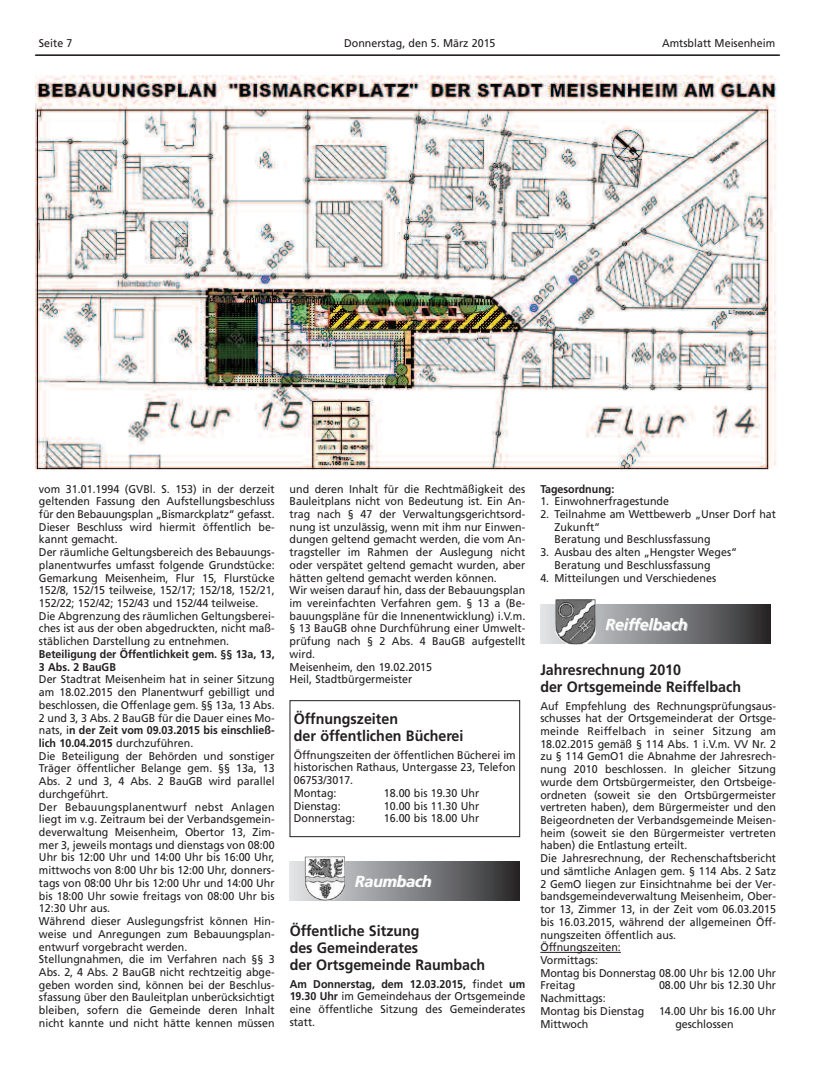
<style>
.page{position:relative;width:815px;height:1071px;background:#fff}
.page>*{position:absolute;margin:0;border:0;box-sizing:border-box;transform-origin:0 0}
.t1{font:italic 700 16px "Frutiger";letter-spacing:-.01em;color:#fff}
.t2{font:700 15px/17px "Frutiger";color:#231f20;scale:.95 1}
.t3{font:11.25px/12.8px "Frutiger";color:#231f20;scale:.95 1}
.t4{font:700 11.25px/12.8px "Frutiger";color:#231f20;scale:.95 1}
.s1{font-weight:700}
</style>
<div class="page">
<hr style="left:36px;top:55px;width:744px;height:1px;background:#231f20">
<img style="left:35px;top:76px;width:742px;height:394px">
<hr style="left:35px;top:55px;width:744px;height:1px;background:#231f20">
<hr style="left:540px;top:951px;width:81px;height:1px;background:#231f20">
<svg style="left:540px;top:604px;width:231px;height:39px;background:#7a7b7e"></svg>
<img style="left:555px;top:599px;width:41px;height:45px">
<svg style="left:290px;top:861px;width:230px;height:38px;background:#7b7b7e"></svg>
<img style="left:305px;top:856px;width:40px;height:44px">
<div style="left:290px;top:700px;width:230px;height:136px;border:1px solid #231f20"></div>
<p class="t3" style="left:39px;top:38px;width:37px">Seite 7</p>
<p class="t3" style="left:344px;top:38px;width:161px">Donnerstag, den 5. März 2015</p>
<p class="t3" style="left:662px;top:38px;width:121px">Amtsblatt Meisenheim</p>
<p class="t3" style="left:39px;top:483px;width:250px">vom 31.01.1994 (GVBl. S. 153) in der derzeit geltenden Fassung den Aufstellungsbeschluss für den Bebauungsplan „Bismarckplatz“ gefasst.<br>Dieser Beschluss wird hiermit öffentlich be&shy;kannt gemacht.<br>Der räumliche Geltungsbereich des Bebauungs&shy;planentwurfes umfasst folgende Grundstücke:<br>Gemarkung Meisenheim, Flur 15, Flurstücke 152/8, 152/15 teilweise, 152/17; 152/18, 152/21, 152/22; 152/42; 152/43 und 152/44 teilweise.<br>Die Abgrenzung des räumlichen Geltungsberei&shy;ches ist aus der oben abgedruckten, nicht maß&shy;stäblichen Darstellung zu entnehmen.</p>
<p class="t4" style="left:39px;top:648px;width:250px">Beteiligung der Öffentlichkeit gem. §§ 13a, 13,<br>3 Abs. 2 BauGB</p>
<p class="t3" style="left:39px;top:673px;width:250px">Der Stadtrat Meisenheim hat in seiner Sitzung am 18.02.2015 den Planentwurf gebilligt und beschlossen, die Offenlage gem. §§ 13a, 13 Abs.<br>2 und 3, 3 Abs. 2 BauGB für die Dauer eines Mo&shy;nats, i<span class="s1">n der Zeit vom 09.03.2015 bis einschließ&shy;lich 10.04.2015</span> durchzuführen.<br>Die Beteiligung der Behörden und sonstiger Träger öffentlicher Belange gem. §§ 13a, 13<br>Abs. 2 und 3, 4 Abs. 2 BauGB wird parallel durchgeführt.<br>Der Bebauungsplanentwurf nebst Anlagen liegt im v.g. Zeitraum bei der Verbandsgemein&shy;deverwaltung Meisenheim, Obertor 13, Zim&shy;mer 3, jeweils montags und dienstags von 08:00<br>Uhr bis 12:00 Uhr und 14:00 Uhr bis 16:00 Uhr, mittwochs von 8:00 Uhr bis 12:00 Uhr, donners&shy;tags von 08:00 Uhr bis 12:00 Uhr und 14:00 Uhr bis 18:00 Uhr sowie freitags von 08:00 Uhr bis 12:30 Uhr aus.<br>Während dieser Auslegungsfrist können Hin&shy;weise und Anregungen zum Bebauungsplan&shy;entwurf vorgebracht werden.<br>Stellungnahmen, die im Verfahren nach §§ 3<br>Abs. 2, 4 Abs. 2 BauGB nicht rechtzeitig abge&shy;geben worden sind, können bei der Beschlus&shy;sfassung über den Bauleitplan unberücksichtigt bleiben, sofern die Gemeinde deren Inhalt nicht kannte und nicht hätte kennen müssen</p>
<p class="t3" style="left:290px;top:483px;width:250px">und deren Inhalt für die Rechtmäßigkeit des Bauleitplans nicht von Bedeutung ist. Ein An&shy;trag nach § 47 der Verwaltungsgerichtsord&shy;nung ist unzulässig, wenn mit ihm nur Einwen&shy;dungen geltend gemacht werden, die vom An&shy;tragsteller im Rahmen der Auslegung nicht oder verspätet geltend gemacht wurden, aber hätten geltend gemacht werden können.<br>Wir weisen darauf hin, dass der Bebauungsplan im vereinfachten Verfahren gem. § 13 a (Be&shy;bauungspläne für die Innenentwicklung) i.V.m. § 13 BauGB ohne Durchführung einer Umwelt&shy;prüfung nach § 2 Abs. 4 BauGB aufgestellt wird.<br>Meisenheim, den 19.02.2015<br>Heil, Stadtbürgermeister</p>
<h2 class="t2" style="left:294px;top:711px;width:180px">Öffnungszeiten<br>der öffentlichen Bücherei</h2>
<p class="t3" style="left:294px;top:749px;width:235px">Öffnungszeiten der öffentlichen Bücherei im historischen Rathaus, Untergasse 23, Telefon<br>06753/3017.<br>Montag:</p>
<p class="t3" style="left:384px;top:787px;width:102px">18.00 bis 19.30 Uhr</p>
<p class="t3" style="left:294px;top:799px;width:51px">Dienstag:</p>
<p class="t3" style="left:384px;top:799px;width:102px">10.00 bis 11.30 Uhr</p>
<p class="t3" style="left:294px;top:812px;width:66px">Donnerstag:</p>
<p class="t3" style="left:384px;top:812px;width:102px">16.00 bis 18.00 Uhr</p>
<h1 class="t1" style="left:355px;top:874px;width:78px">Raumbach</h1>
<h2 class="t2" style="left:290px;top:923px;width:207px">Öffentliche Sitzung<br>des Gemeinderates<br>der Ortsgemeinde Raumbach</h2>
<p class="t3" style="left:290px;top:977px;width:250px;text-align:justify"><span class="s1">Am Donnerstag, dem 12.03.2015,</span> findet <span class="s1">um 19.30 Uhr</span> im Gemeindehaus der Ortsgemeinde eine öffentliche Sitzung des Gemeinderates statt.</p>
<p class="t4" style="left:540px;top:483px;width:79px">Tagesordnung:</p>
<p class="t3" style="left:540px;top:495px;width:137px">1. Einwohnerfragestunde</p>
<p class="t3" style="left:555px;top:508px;width:235px;text-indent:-14px">2. Teilnahme am Wettbewerb „Unser Dorf hat<br>Zukunft“<br>Beratung und Beschlussfassung</p>
<p class="t3" style="left:555px;top:546px;width:194px;text-indent:-14px">3. Ausbau des alten „Hengster Weges“<br>Beratung und Beschlussfassung</p>
<p class="t3" style="left:540px;top:572px;width:187px">4. Mitteilungen und Verschiedenes</p>
<h1 class="t1" style="left:605px;top:617px;width:84px">Reiffelbach</h1>
<h2 class="t2" style="left:540px;top:662px;width:213px">Jahresrechnung 2010<br>der Ortsgemeinde Reiffelbach</h2>
<p class="t3" style="left:540px;top:699px;width:250px">Auf Empfehlung des Rechnungsprüfungsaus&shy;schusses hat der Ortsgemeinderat der Ortsge&shy;meinde Reiffelbach in seiner Sitzung am 18.02.2015 gemäß § 114 Abs. 1 i.V.m. VV Nr. 2 zu § 114 GemO1 die Abnahme der Jahresrech&shy;nung 2010 beschlossen. In gleicher Sitzung wurde dem Ortsbürgermeister, den Ortsbeige&shy;ordneten (soweit sie den Ortsbürgermeister vertreten haben), dem Bürgermeister und den Beigeordneten der Verbandsgemeinde Meisen&shy;heim (soweit sie den Bürgermeister vertreten haben) die Entlastung erteilt.<br>Die Jahresrechnung, der Rechenschaftsbericht und sämtliche Anlagen gem. § 114 Abs. 2 Satz 2 GemO liegen zur Einsichtnahme bei der Ver&shy;bandsgemeindeverwaltung Meisenheim, Ober&shy;tor 13, Zimmer 13, in der Zeit vom 06.03.2015 bis 16.03.2015, während der allgemeinen Öff&shy;nungszeiten öffentlich aus.<br>Öffnungszeiten:<br>Vormittags:<br>Montag bis Donnerstag 08.00 Uhr bis 12.00 Uhr Freitag</p>
<p class="t3" style="left:659px;top:979px;width:125px">08.00 Uhr bis 12.30 Uhr</p>
<p class="t3" style="left:540px;top:992px;width:111px">Nachmittags:<br>Montag bis Dienstag</p>
<p class="t3" style="left:659px;top:1005px;width:125px">14.00 Uhr bis 16.00 Uhr</p>
<p class="t3" style="left:540px;top:1017px;width:52px">Mittwoch</p>
<p class="t3" style="left:675px;top:1017px;width:63px">geschlossen</p>
</div>
